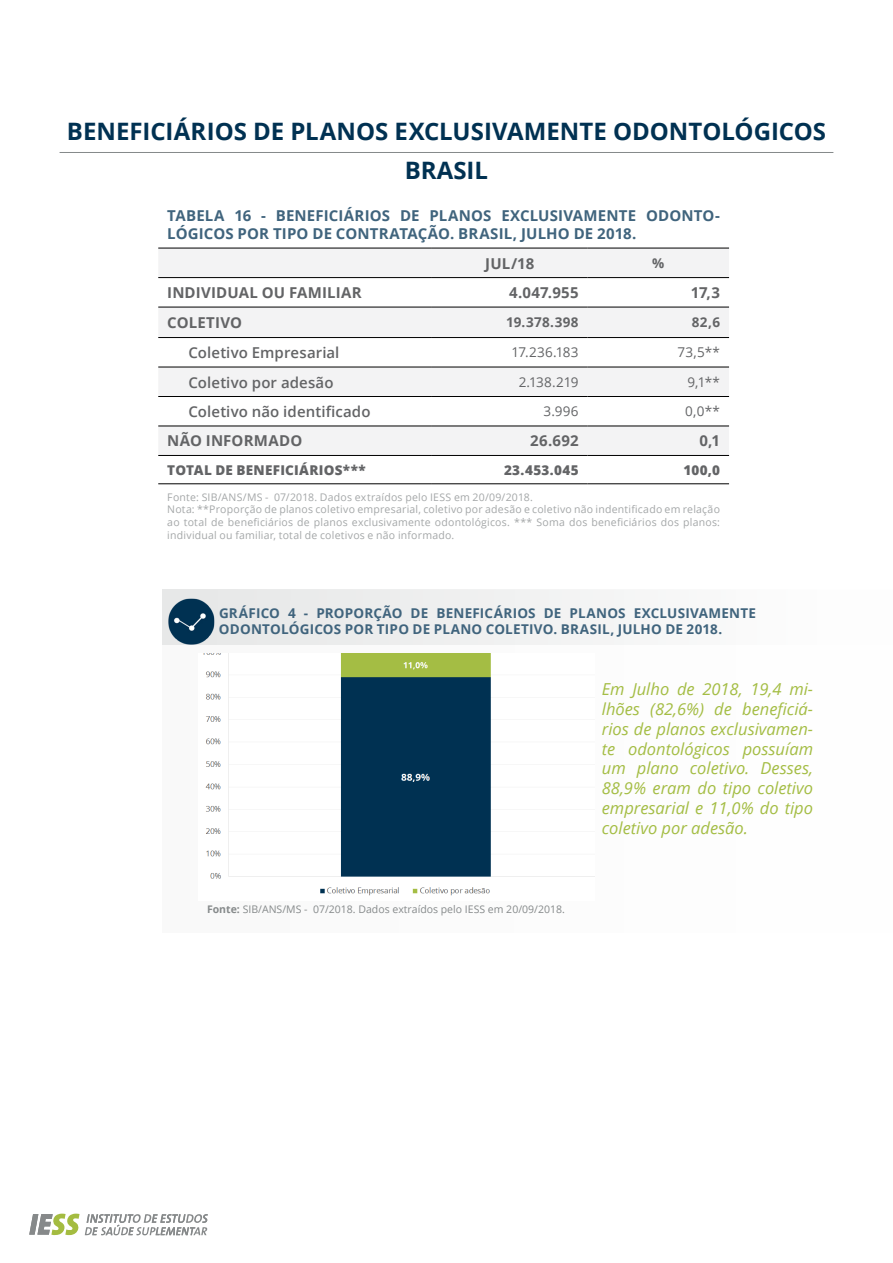
<style>
.page{position:relative;width:893px;height:1263px;background:#fff}
.page>*{position:absolute;margin:0;border:0;box-sizing:border-box;transform-origin:0 0}
.t1{font:700 24px/39.5px "Open Sans";letter-spacing:-.005em;color:#003152}
.t2{font:italic 16.5px/19.8px "Open Sans";color:#a4bd44;text-align:justify}
.t3{font:700 15px/18px "Open Sans";letter-spacing:.01em;color:#40647d}
.t4{font:700 15px "Open Sans";letter-spacing:.01em;color:#636466}
.t5{font:600 15px "Open Sans";letter-spacing:.005em;color:#636466}
.t6{font:700 13.5px/16.2px "Open Sans";letter-spacing:.015em;color:#40647d}
.t7{font:13.5px "Open Sans";letter-spacing:.02em;color:#636466}
.t8{font:800 13.5px "Open Sans";letter-spacing:.025em;color:#636466}
.t9{font:700 13.5px "Open Sans";letter-spacing:.025em;color:#636466}
.t10{font:10.5px/12.6px "Open Sans";letter-spacing:.02em;color:#a4a7a8}
.t11{font:10.5px "Open Sans";color:#868a8b}
.s1{font-weight:700}
</style>
<div class="page">
<svg style="left:29px;top:1214px;width:179px;height:21px"></svg>
<div style="left:162px;top:590px;width:731px;height:342px;background:#f9f9f9"></div>
<div style="left:162px;top:590px;width:731px;height:55px;background:#f2f3f3"></div>
<svg style="left:158px;top:249px;width:571px;height:206px;fill:#f3f3f4"></svg>
<hr style="left:158px;top:248px;width:274px;height:1px;background:#000">
<hr style="left:432px;top:248px;width:156px;height:1px;background:#000">
<hr style="left:588px;top:248px;width:141px;height:1px;background:#000">
<hr style="left:158px;top:277px;width:274px;height:1px;background:#000">
<hr style="left:432px;top:277px;width:156px;height:1px;background:#000">
<hr style="left:588px;top:277px;width:141px;height:1px;background:#000">
<hr style="left:158px;top:307px;width:274px;height:1px;background:#000">
<hr style="left:432px;top:307px;width:156px;height:1px;background:#000">
<hr style="left:588px;top:307px;width:141px;height:1px;background:#000">
<hr style="left:158px;top:337px;width:274px;height:1px;background:#000">
<hr style="left:432px;top:337px;width:156px;height:1px;background:#000">
<hr style="left:588px;top:337px;width:141px;height:1px;background:#000">
<hr style="left:158px;top:367px;width:274px;height:1px;background:#000">
<hr style="left:432px;top:367px;width:156px;height:1px;background:#000">
<hr style="left:588px;top:367px;width:141px;height:1px;background:#000">
<hr style="left:158px;top:396px;width:274px;height:1px;background:#000">
<hr style="left:432px;top:396px;width:156px;height:1px;background:#000">
<hr style="left:588px;top:396px;width:141px;height:1px;background:#000">
<hr style="left:158px;top:426px;width:274px;height:1px;background:#000">
<hr style="left:432px;top:426px;width:156px;height:1px;background:#000">
<hr style="left:588px;top:426px;width:141px;height:1px;background:#000">
<hr style="left:158px;top:455px;width:274px;height:1px;background:#000">
<hr style="left:432px;top:455px;width:156px;height:1px;background:#000">
<hr style="left:588px;top:455px;width:141px;height:1px;background:#000">
<hr style="left:158px;top:483px;width:274px;height:1px;background:#000">
<hr style="left:432px;top:483px;width:156px;height:1px;background:#000">
<hr style="left:588px;top:483px;width:141px;height:1px;background:#000">
<img style="left:164px;top:594px;width:54px;height:51px">
<hr style="left:60px;top:152px;width:773px;height:1px;background:#868a8b">
<img style="left:203px;top:654px;width:288px;height:242px">
<h1 class="t1" style="left:405px;top:110px;width:421px;text-indent:-338px">BE NEFICIÁRIOS DE PLANOS EXCLUSIVAMENTE ODONTOLÓG ICOS<br>BRA</h1>
<h1 class="t1" style="left:453px;top:150px;width:24px">SIL</h1>
<h3 class="t3" style="left:167px;top:206px;width:554px">TABELA 16 - BE NEFICIÁRIOS DE PLANOS EXCLUSIVAMENTE ODONTO-<br>LÓG ICOS POR TIPO DE CONTRATAÇÃO. BRASIL, JULHO DE 2018.</h3>
<h3 class="t4" style="left:485px;top:253px;width:50px">JUL/18</h3>
<p class="t9" style="left:652px;top:254px;width:14px">%</p>
<h3 class="t4" style="left:167px;top:282px;width:196px">I NDIVIDUAL OU FAMILIAR</h3>
<h3 class="t4" style="left:509px;top:282px;width:71px">4.047.955</h3>
<h3 class="t4" style="left:691px;top:282px;width:31px">17,3</h3>
<h3 class="t4" style="left:167px;top:312px;width:76px">COLETIVO</h3>
<p class="t9" style="left:506px;top:313px;width:74px">19.378.398</p>
<p class="t9" style="left:692px;top:313px;width:30px">82,6</p>
<h3 class="t5" style="left:189px;top:342px;width:152px">Coletivo Empresarial</h3>
<p class="t7" style="left:511px;top:343px;width:69px">17.236.183</p>
<p class="t7" style="left:677px;top:343px;width:44px">73,5**</p>
<h3 class="t5" style="left:189px;top:372px;width:147px">Coletivo por adesão</h3>
<p class="t7" style="left:519px;top:373px;width:61px">2.138.219</p>
<p class="t7" style="left:687px;top:373px;width:34px">9,1**</p>
<h3 class="t5" style="left:189px;top:401px;width:184px">Coletivo não identificado</h3>
<p class="t7" style="left:543px;top:402px;width:37px">3.996</p>
<p class="t7" style="left:685px;top:402px;width:36px">0,0**</p>
<h3 class="t4" style="left:167px;top:430px;width:137px">NÃO I NFORMADO</h3>
<h3 class="t4" style="left:530px;top:430px;width:50px">26.692</h3>
<h3 class="t4" style="left:699px;top:430px;width:22px">0,1</h3>
<p class="t8" style="left:167px;top:460px;width:200px">TOTAL DE BENEFICIÁRIOS***</p>
<p class="t8" style="left:504px;top:460px;width:76px">23.453.045</p>
<p class="t8" style="left:683px;top:460px;width:38px">100,0</p>
<p class="t10" style="left:167px;top:490px;width:554px">Fonte: SIB/ANS/MS - 07/2018. Dados extraídos pelo IESS em 20/09/2018.<br>Nota: **Proporção de planos coletivo empresarial, coletivo por adesão e coletivo não indentificado em relação ao total de beneficiários de planos exclusivamente odontológicos. *** Soma dos beneficiários dos planos: individual ou familiar, total de coletivos e não informado.</p>
<p class="t6" style="left:219px;top:604px;width:536px">G RÁFICO 4 - PROPORÇÃO DE BENEFICÁRIOS DE PLANOS EXCLUSIVAMENTE<br>ODONTOLÓG ICOS POR TIPO DE PLANO</p>
<p class="t6" style="left:486px;top:621px;width:238px">COLETIVO. BRASIL, JULHO DE 2018.</p>
<p class="t11" style="left:207px;top:902px;width:359px"><span class="s1">FONTE:</span> SIB/ANS/MS - 07/2018. Dados extraídos pelo IESS em 20/09/2018.</p>
<h2 class="t2" style="left:602px;top:679px;width:213px">Em Julho de 2018, 19,4 mi&shy;lhões (82,6%) de beneficiá&shy;rios de planos exclusivamen&shy;te odontológicos possuíam um plano coletivo. Desses, 88,9% eram do tipo coletivo empresarial e 11,0% do tipo coletivo por adesão.</h2>
</div>
